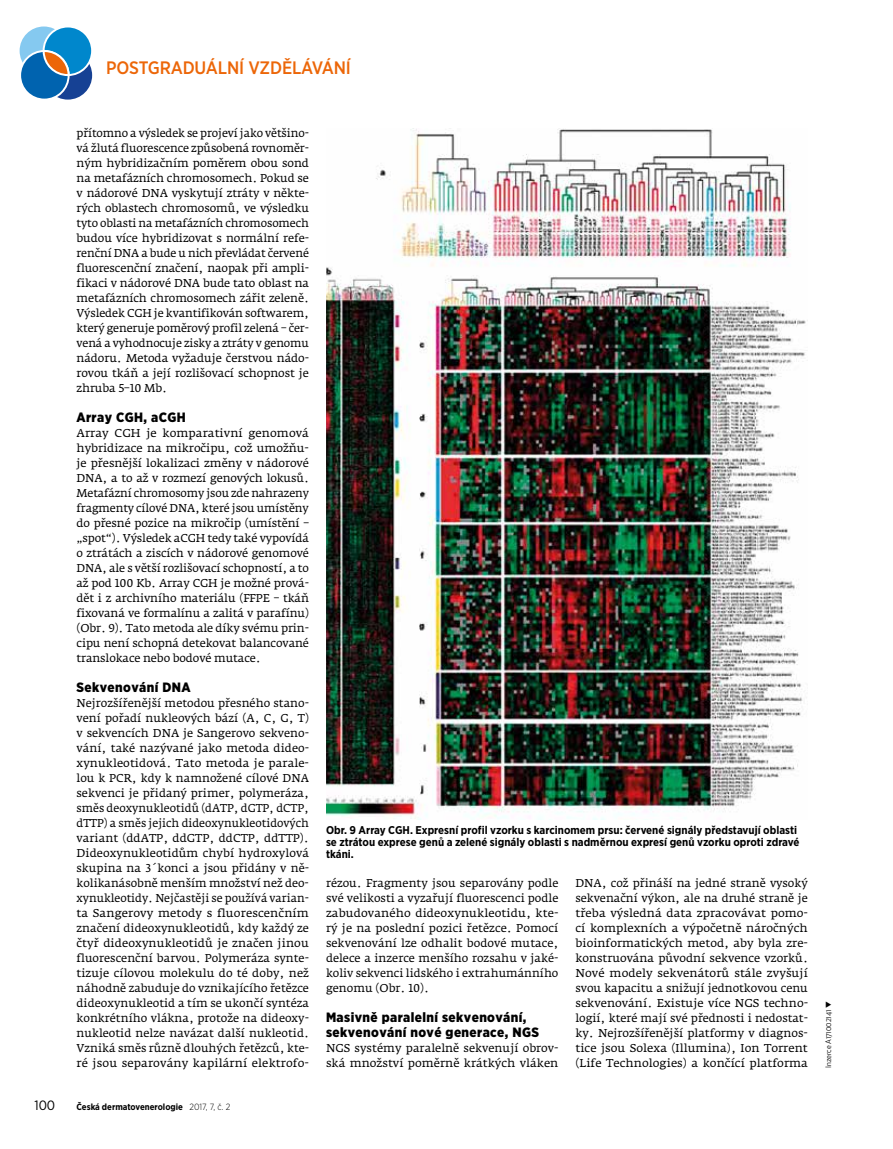
<style>
.page{position:relative;width:893px;height:1149px;background:#fff}
.page>*{position:absolute;margin:0;border:0;box-sizing:border-box;transform-origin:0 0}
.t1{font:500 18px "Gotham Narrow";letter-spacing:-.01em;color:#ec6608}
.t2{font:900 13.5px/15px "Gotham Narrow";letter-spacing:.03em;color:#000}
.t3{font:13.5px "Gotham Narrow";color:#000}
.t4{font:11.25px/15px "Fedra Serif A Pro";color:#000;text-align:justify}
.t5{font:700 11.25px/12px "Gotham Narrow";color:#000}
.t6{font:700 9px "Gotham Narrow";color:#000}
.t7{font:7.5px "Apex New";color:#000}
.s1{font-weight:300}
</style>
<div class="page">
<svg style="left:19px;top:26px;width:74px;height:74px"></svg>
<img style="left:326px;top:128px;width:482px;height:690px">
<h1 class="t1" style="left:106px;top:56px;width:246px">POSTGRADUÁLNÍ VZDĚLÁVÁNÍ</h1>
<p class="t4" style="left:77px;top:125px;width:234px">přítomno a výsledek se projeví jako většino&shy;vá žlutá fluorescence způsobená rovnoměr&shy;ným hybridizačním poměrem obou sond na metafázních chromosomech. Pokud se v nádorové DNA vyskytují ztráty v někte&shy;rých oblastech chromosomů, ve výsledku tyto oblasti na metafázních chromosomech budou více hybridizovat s normální refe&shy;renční DNA a bude u nich převládat červené fluorescenční značení, naopak při ampli&shy;fikaci v nádorové DNA bude tato oblast na metafázních chromosomech zářit zeleně.<br>Výsledek CGH je kvantifikován softwarem, který generuje poměrový profil zelená – čer&shy;vená a vyhodnocuje zisky a ztráty v genomu nádoru. Metoda vyžaduje čerstvou nádo&shy;rovou tkáň a její rozlišovací schopnost je zhruba 5–10 Mb.</p>
<p class="t2" style="left:77px;top:409px;width:111px">Array CGH, aCGH</p>
<p class="t4" style="left:77px;top:425px;width:234px">Array CGH je komparativní genomová hybridizace na mikročipu, což umožňu&shy;je přesnější lokalizaci změny v nádorové DNA, a to až v rozmezí genových lokusů.<br>Metafázní chromosomy jsou zde nahrazeny fragmenty cílové DNA, které jsou umístěny do přesné pozice na mikročip (umístění – „spot“). Výsledek aCGH tedy také vypovídá o ztrátách a ziscích v nádorové genomové DNA, ale s větší rozlišovací schopností, a to až pod 100 Kb. Array CGH je možné prová&shy;dět i z archivního materiálu (FFPE – tkáň fixovaná ve formalínu a zalitá v parafínu) (Obr. 9). Tato metoda ale díky svému prin&shy;cipu není schopná detekovat balancované translokace nebo bodové mutace.</p>
<p class="t2" style="left:77px;top:679px;width:116px">Sekvenování DNA</p>
<p class="t4" style="left:77px;top:695px;width:234px">Nejrozšířenější metodou přesného stano&shy;vení pořadí nukleových bází (A, C, G, T) v sekvencích DNA je Sangerovo sekveno&shy;vání, také nazývané jako metoda dideo&shy;xynukleotidová. Tato metoda je parale&shy;lou k PCR, kdy k namnožené cílové DNA sekvenci je přidaný primer, polymeráza, směs deoxynukleotidů (dATP, dGTP, dCTP, dTTP) a směs jejich dideoxynukleotidových variant (ddATP, ddGTP, ddCTP, ddTTP).<br>Dideoxynukleotidům chybí hydroxylová skupina na 3´konci a jsou přidány v ně&shy;kolikanásobně menším množství než deo&shy;xynukleotidy. Nejčastěji se používá varian&shy;ta Sangerovy metody s fluorescenčním značení dideoxynukleotidů, kdy každý ze čtyř dideoxynukleotidů je značen jinou fluorescenční barvou. Polymeráza synte&shy;tizuje cílovou molekulu do té doby, než náhodně zabuduje do vznikajícího řetězce dideoxynukleotid a tím se ukončí syntéza konkrétního vlákna, protože na dideoxy&shy;nukleotid nelze navázat další nukleotid.<br>Vzniká směs různě dlouhých řetězců, kte&shy;ré jsou separovány kapilární elektrofo-</p>
<p class="t3" style="left:34px;top:1096px;width:22px">100</p>
<p class="t6" style="left:77px;top:1100px;width:155px">Česká dermatovenerologie <span class="s1">2017, 7, č. 2</span></p>
<p class="t5" style="left:326px;top:823px;width:475px">Obr. 9 Array CGH. Expresní profil vzorku s karcinomem prsu: červené signály představují oblasti se ztrátou exprese genů a zelené signály oblasti s nadměrnou expresí genů vzorku oproti zdravé tkáni.</p>
<p class="t4" style="left:326px;top:875px;width:234px">rézou. Fragmenty jsou separovány podle své velikosti a vyzařují fluorescenci podle zabudovaného dideoxynukleotidu, kte&shy;rý je na poslední pozici řetězce. Pomocí sekvenování lze odhalit bodové mutace, delece a inzerce menšího rozsahu v jaké&shy;koliv sekvenci lidského i extrahumánního genomu (Obr. 10).</p>
<p class="t2" style="left:326px;top:1009px;width:215px">Masivně paralelní sekvenování, sekvenování nové generace, NGS</p>
<p class="t4" style="left:326px;top:1040px;width:234px">NGS systémy paralelně sekvenují obrov&shy;ská množství poměrně krátkých vláken</p>
<p class="t4" style="left:575px;top:875px;width:234px">DNA, což přináší na jedné straně vysoký sekvenační výkon, ale na druhé straně je třeba výsledná data zpracovávat pomo&shy;cí komplexních a výpočetně náročných bioinformatických metod, aby byla zre&shy;konstruována původní sekvence vzorků.<br>Nové modely sekvenátorů stále zvyšují svou kapacitu a snižují jednotkovou cenu sekvenování. Existuje více NGS techno&shy;logií, které mají své přednosti i nedostat&shy;ky. Nejrozšířenější platformy v diagnos&shy;tice jsou Solexa (Illumina), Ion Torrent (Life Technologies) a končící platforma</p>
<p class="t7" style="left:824px;top:1067px;width:68px;rotate:-90deg">Inzerce A171002141 ▼</p>
</div>
